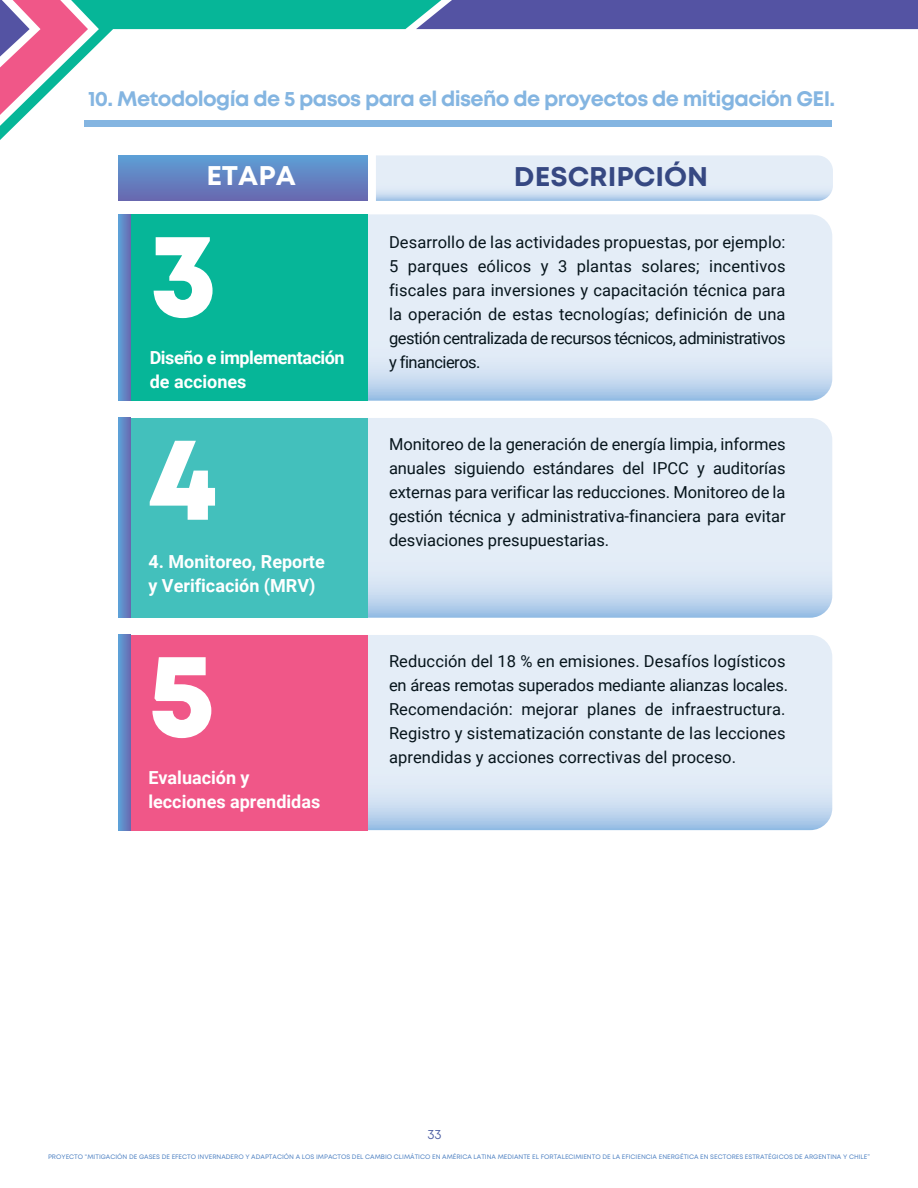
<style>
.page{position:relative;width:918px;height:1188px;background:#fff}
.page>*{position:absolute;margin:0;border:0;box-sizing:border-box;transform-origin:0 0}
.t1{font:800 118.8px "Mont";color:#fff}
.t2{font:700 27px "Mont";color:#364882;scale:1.04 1}
.t3{font:700 27px "Mont";color:#fff;scale:1.04 1}
.t4{font:700 21px "Mont";letter-spacing:-.03em;color:#84b5e1}
.t5{font:700 18px/24px "Roboto";color:#fff}
.t6{font:700 18px/24px "Roboto";letter-spacing:-.025em;color:#fff}
.t7{font:16.5px/24px "Roboto";letter-spacing:.005em;color:#07151c;text-align:justify}
.t8{font:13.5px "Mont";color:#44579f}
.t9{font:6.45px "Mont";color:#5183c3}
</style>
<div class="page">
<svg style="left:368px;top:214px;width:464px;height:187px"></svg>
<div style="left:131px;top:214px;width:237px;height:187px;background:#06b698"></div>
<svg style="left:119px;top:214px;width:12px;height:187px"></svg>
<svg style="left:376px;top:155px;width:457px;height:46px"></svg>
<div style="left:119px;top:155px;width:249px;height:46px;background:linear-gradient(to bottom,#5da0d6,#6868af)"></div>
<div style="left:84px;top:120px;width:748px;height:7px;background:#84b5e1"></div>
<svg style="left:368px;top:418px;width:464px;height:200px"></svg>
<div style="left:131px;top:418px;width:237px;height:200px;background:#43c0bc"></div>
<svg style="left:119px;top:418px;width:12px;height:200px"></svg>
<svg style="left:368px;top:635px;width:464px;height:195px"></svg>
<div style="left:131px;top:635px;width:237px;height:195px;background:#f05788"></div>
<svg style="left:119px;top:635px;width:12px;height:195px"></svg>
<div style="left:441px;top:0;width:477px;height:29px;background:#5453a3"></div>
<svg style="left:0;top:0;width:441px;height:140px"></svg>
<svg style="left:0;top:0;width:88px;height:115px"></svg>
<p class="t4" style="left:88px;top:85px;width:749px">10. Metodología de 5 pasos para el diseño de proyectos de mitigación GEI.</p>
<h2 class="t3" style="left:206px;top:158px;width:88px">ETAPA</h2>
<h2 class="t2" style="left:514px;top:159px;width:188px">DESCRIPCIÓN</h2>
<h1 class="t1" style="left:150px;top:197px;width:69px">3</h1>
<p class="t6" style="left:150px;top:345px;width:197px">Diseño e implementación de acciones</p>
<h1 class="t1" style="left:148px;top:401px;width:71px">4</h1>
<p class="t5" style="left:148px;top:549px;width:178px">4. Monitoreo, Reporte y Verificación (MRV)</p>
<h1 class="t1" style="left:148px;top:617px;width:68px">5</h1>
<p class="t5" style="left:148px;top:765px;width:173px">Evaluación y lecciones aprendidas</p>
<p class="t7" style="left:389px;top:230px;width:398px">Desarrollo de las actividades propuestas, por ejemplo:<br>5 parques eólicos y 3 plantas solares; incentivos fiscales para inversiones y capacitación técnica para la operación de estas tecnologías; definición de una gestión centralizada de recursos técnicos, administrativos y financieros.</p>
<p class="t7" style="left:389px;top:432px;width:398px">Monitoreo de la generación de energía limpia, informes anuales siguiendo estándares del IPCC y auditorías externas para verificar las reducciones. Monitoreo de la gestión técnica y administrativa-financiera para evitar desviaciones presupuestarias.</p>
<p class="t7" style="left:389px;top:649px;width:401px;text-align:left">Reducción del 18 % en emisiones. Desafíos logísticos en áreas remotas superados mediante alianzas locales.<br>Recomendación: mejorar planes de infraestructura.<br>Registro y sistematización constante de las lecciones aprendidas y acciones correctivas del proceso.</p>
<p class="t8" style="left:428px;top:1125px;width:16px">33</p>
<p class="t9" style="left:48px;top:1153px;width:824px">PROYECTO “MITIGACIÓN DE GASES DE EFECTO INVERNADERO Y ADAPTACIÓN A LOS IMPACTOS DEL CAMBIO CLIMÁTICO EN AMÉRICA LATINA MEDIANTE EL FORTALECIMIENTO DE LA EFICIENCIA ENERGÉTICA EN SECTORES ESTRATÉGICOS DE ARGENTINA Y CHILE”</p>
</div>
